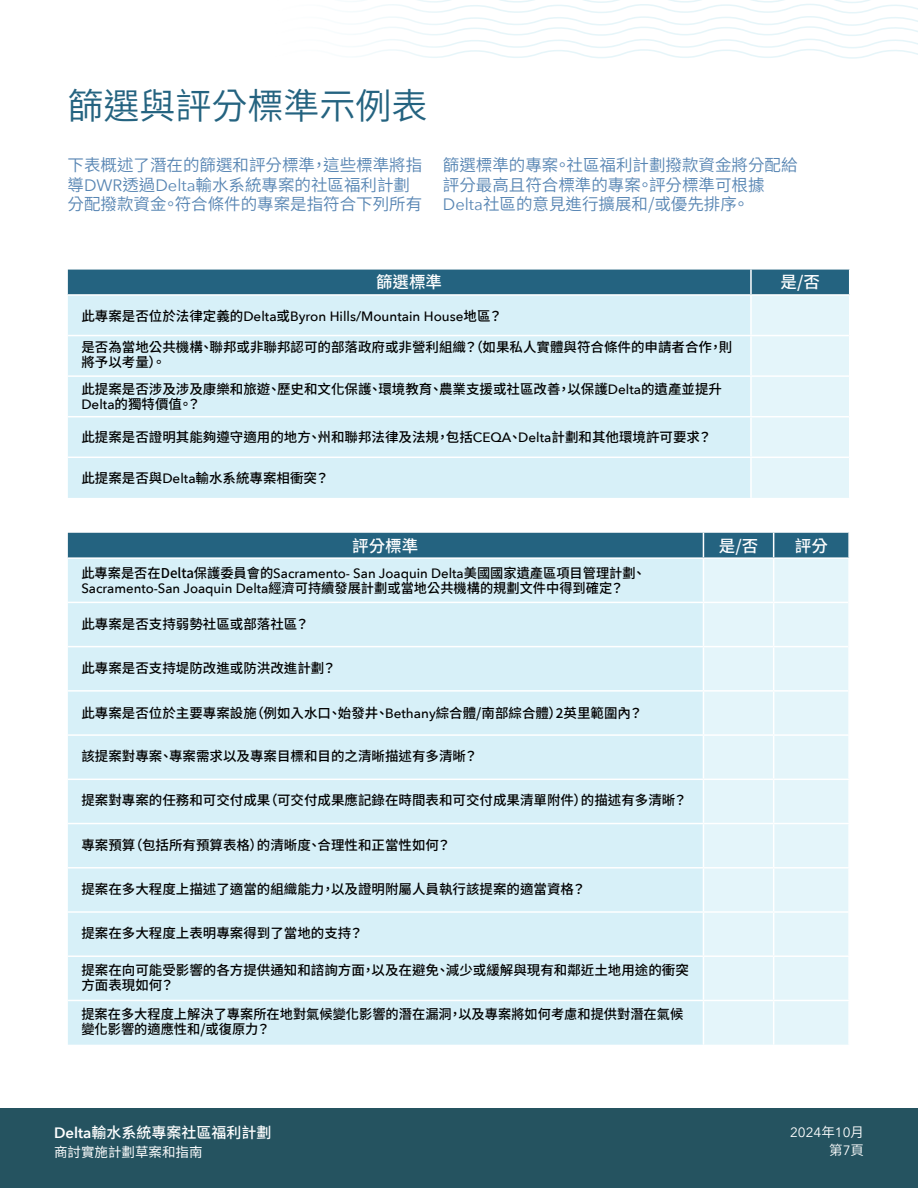
<style>
.page{position:relative;width:918px;height:1188px;background:#fff}
.page>*{position:absolute;margin:0;border:0;box-sizing:border-box;transform-origin:0 0}
.Head{font:36px "Source Han Sans TW";color:#246380}
.body_chinese{font:16.5px/19.8px "Source Han Sans TW";color:#5785b3}
.numbered_list{font:500 16.5px "Source Han Sans TW";color:#fff}
.t1{font:500 15px "Source Han Sans TW";color:#fff}
.numbered_list-2{font:500 13.5px/15px "Source Han Sans TW";color:#000}
.numbered_list-3{font:500 13.5px "Avenir Next";color:#000}
.t2{font:13.5px "Source Han Sans TW";color:#fff}
.t3{font:13.5px "Avenir Next";color:#fff}
.t4{font:13.5px "Source Han Sans TW";color:#fff}
.s1{font-family:"Avenir Next"}
.s2{font-family:"Source Han Sans TW"}
.s3{font-family:"Avenir Next";font-weight:600}
</style>
<div class="page">
<svg style="left:353px;top:0;width:565px;height:58px"></svg>
<svg style="left:68px;top:270px;width:781px;height:228px;background:#c5e1eb"></svg>
<hr style="left:68px;top:294px;width:683px;height:2px;background:#fff">
<hr style="left:751px;top:294px;width:99px;height:2px;background:#fff">
<hr style="left:750px;top:296px;width:2px;height:39px;background:#fff">
<hr style="left:750px;top:336px;width:2px;height:39px;background:#fff">
<hr style="left:750px;top:377px;width:2px;height:39px;background:#fff">
<hr style="left:750px;top:417px;width:2px;height:40px;background:#fff">
<hr style="left:750px;top:458px;width:2px;height:40px;background:#fff">
<hr style="left:68px;top:335px;width:683px;height:1px;background:#fff">
<hr style="left:751px;top:335px;width:98px;height:1px;background:#fff">
<hr style="left:68px;top:375px;width:683px;height:2px;background:#fff">
<hr style="left:751px;top:375px;width:98px;height:2px;background:#fff">
<hr style="left:68px;top:416px;width:683px;height:1px;background:#fff">
<hr style="left:751px;top:416px;width:98px;height:1px;background:#fff">
<hr style="left:68px;top:457px;width:683px;height:1px;background:#fff">
<hr style="left:751px;top:457px;width:98px;height:1px;background:#fff">
<div style="left:68px;top:559px;width:635px;height:486px;background:#d7f0f8"></div>
<div style="left:704px;top:559px;width:144px;height:486px;background:#e4f5fa"></div>
<div style="left:68px;top:533px;width:780px;height:24px;background:#246380"></div>
<hr style="left:773px;top:559px;width:1px;height:43px;background:#fff">
<hr style="left:773px;top:603px;width:1px;height:43px;background:#fff">
<hr style="left:773px;top:647px;width:1px;height:43px;background:#fff">
<hr style="left:773px;top:692px;width:1px;height:42px;background:#fff">
<hr style="left:773px;top:736px;width:1px;height:43px;background:#fff">
<hr style="left:773px;top:780px;width:1px;height:43px;background:#fff">
<hr style="left:773px;top:824px;width:1px;height:43px;background:#fff">
<hr style="left:773px;top:869px;width:1px;height:42px;background:#fff">
<hr style="left:773px;top:913px;width:1px;height:42px;background:#fff">
<hr style="left:773px;top:957px;width:1px;height:43px;background:#fff">
<hr style="left:773px;top:1001px;width:1px;height:44px;background:#fff">
<hr style="left:68px;top:602px;width:635px;height:1px;background:#fff">
<hr style="left:703px;top:602px;width:71px;height:1px;background:#fff">
<hr style="left:774px;top:602px;width:74px;height:1px;background:#fff">
<hr style="left:68px;top:646px;width:635px;height:1px;background:#fff">
<hr style="left:703px;top:646px;width:71px;height:1px;background:#fff">
<hr style="left:774px;top:646px;width:74px;height:1px;background:#fff">
<hr style="left:68px;top:690px;width:635px;height:2px;background:#fff">
<hr style="left:703px;top:690px;width:71px;height:2px;background:#fff">
<hr style="left:774px;top:690px;width:74px;height:2px;background:#fff">
<hr style="left:68px;top:734px;width:635px;height:2px;background:#fff">
<hr style="left:703px;top:734px;width:71px;height:2px;background:#fff">
<hr style="left:774px;top:734px;width:76px;height:2px;background:#fff">
<hr style="left:68px;top:779px;width:635px;height:1px;background:#fff">
<hr style="left:703px;top:779px;width:71px;height:1px;background:#fff">
<hr style="left:774px;top:779px;width:76px;height:1px;background:#fff">
<hr style="left:68px;top:823px;width:635px;height:1px;background:#fff">
<hr style="left:703px;top:823px;width:71px;height:1px;background:#fff">
<hr style="left:774px;top:823px;width:76px;height:1px;background:#fff">
<hr style="left:68px;top:867px;width:635px;height:2px;background:#fff">
<hr style="left:703px;top:867px;width:71px;height:2px;background:#fff">
<hr style="left:774px;top:867px;width:76px;height:2px;background:#fff">
<hr style="left:68px;top:911px;width:635px;height:2px;background:#fff">
<hr style="left:703px;top:911px;width:71px;height:2px;background:#fff">
<hr style="left:774px;top:911px;width:76px;height:2px;background:#fff">
<hr style="left:68px;top:955px;width:635px;height:2px;background:#fff">
<hr style="left:703px;top:955px;width:71px;height:2px;background:#fff">
<hr style="left:774px;top:955px;width:76px;height:2px;background:#fff">
<hr style="left:68px;top:1000px;width:635px;height:1px;background:#fff">
<hr style="left:703px;top:1000px;width:71px;height:1px;background:#fff">
<hr style="left:774px;top:1000px;width:76px;height:1px;background:#fff">
<div style="left:0;top:1108px;width:918px;height:80px;background:#255360"></div>
<h1 class="Head" style="left:68px;top:86px;width:361px">篩選與評分標準示例表</h1>
<p class="body_chinese" style="left:68px;top:155px;width:356px">下表概述了潛在的篩選和評分標準，這些標準將指導<span class="s1">DWR</span>透過<span class="s1">Delta</span>輸水系統專案的社區福利計劃分配撥款資金。符合條件的專案是指符合下列所有</p>
<p class="body_chinese" style="left:443px;top:155px;width:356px">篩選標準的專案。社區福利計劃撥款資金將分配給評分最高且符合標準的專案。評分標準可根據<br><span class="s1">Delta</span>社區的意見進行擴展和/或優先排序。</p>
<p class="numbered_list" style="left:376px;top:273px;width:67px">篩選標準</p>
<p class="numbered_list" style="left:781px;top:273px;width:41px">是/否</p>
<p class="numbered_list-3" style="left:81px;top:304px;width:422px"><span class="s2">此專案是否位於法律定義的</span>Delta<span class="s2">或</span>Byron Hills/Mountain House<span class="s2">地區？</span></p>
<p class="numbered_list-2" style="left:81px;top:340px;width:652px">是否為當地公共機構、聯邦或非聯邦認可的部落政府或非營利組織？（如果私人實體與符合條件的申請者合作，則將予以考量）。</p>
<p class="numbered_list-2" style="left:81px;top:382px;width:642px">此提案是否涉及涉及康樂和旅遊、歷史和文化保護、環境教育、農業支援或社區改善，以保護<span class="s1">Delta</span>的遺產並提升<br><span class="s1">Delta</span>的獨特價值。？</p>
<p class="numbered_list-2" style="left:81px;top:430px;width:632px">此提案是否證明其能夠遵守適用的地方、州和聯邦法律及法規，包括<span class="s1">CEQA</span>、<span class="s1">Delta</span>計劃和其他環境許可要求？</p>
<p class="numbered_list-2" style="left:81px;top:471px;width:249px">此提案是否與<span class="s1">Delta</span>輸水系統專案相衝突？</p>
<p class="numbered_list" style="left:352px;top:536px;width:67px">評分標準</p>
<p class="numbered_list" style="left:719px;top:536px;width:41px">是/否</p>
<p class="numbered_list" style="left:795px;top:536px;width:34px">評分</p>
<p class="numbered_list-2" style="left:81px;top:566px;width:566px">此專案是否在Delta保護委員會的<span class="s1">Sacramento- San Joaquin Delta</span>美國國家遺產區項目管理計劃、<br><span class="s1">Sacramento-San Joaquin Delta</span>經濟可持續發展計劃或當地公共機構的規劃文件中得到確定？</p>
<p class="numbered_list-2" style="left:81px;top:616px;width:229px">此專案是否支持弱勢社區或部落社區？</p>
<p class="numbered_list-2" style="left:81px;top:661px;width:256px">此專案是否支持堤防改進或防洪改進計劃？</p>
<p class="numbered_list-2" style="left:81px;top:706px;width:563px">此專案是否位於主要專案設施（例如入水口、始發井、<span class="s1">Bethany</span>綜合體/南部綜合體）2英里範圍內？</p>
<p class="numbered_list-2" style="left:81px;top:749px;width:398px">該提案對專案、專案需求以及專案目標和目的之清晰描述有多清晰？</p>
<p class="numbered_list-2" style="left:81px;top:793px;width:607px">提案對專案的任務和可交付成果（可交付成果應記錄在時間表和可交付成果清單附件）的描述有多清晰？</p>
<p class="numbered_list-2" style="left:81px;top:837px;width:371px">專案預算（包括所有預算表格）的清晰度、合理性和正當性如何？</p>
<p class="numbered_list-2" style="left:81px;top:882px;width:506px">提案在多大程度上描述了適當的組織能力，以及證明附屬人員執行該提案的適當資格？</p>
<p class="numbered_list-2" style="left:81px;top:926px;width:283px">提案在多大程度上表明專案得到了當地的支持？</p>
<p class="numbered_list-2" style="left:81px;top:963px;width:609px">提案在向可能受影響的各方提供通知和諮詢方面，以及在避免、減少或緩解與現有和鄰近土地用途的衝突方面表現如何？</p>
<p class="numbered_list-2" style="left:81px;top:1007px;width:603px">提案在多大程度上解決了專案所在地對氣候變化影響的潛在漏洞，以及專案將如何考慮和提供對潛在氣候變化影響的適應性和/或復原力？</p>
<p class="t1" style="left:54px;top:1124px;width:219px"><span class="s3">Delta</span>輸水系統專案社區福利計劃</p>
<p class="t2" style="left:54px;top:1144px;width:150px">商討實施計劃草案和指南</p>
<p class="t3" style="left:790px;top:1121px;width:75px">2024<span class="s2">年</span>10<span class="s2">月</span></p>
<p class="t4" style="left:829px;top:1143px;width:36px">第<span class="s1">7</span>頁</p>
</div>
